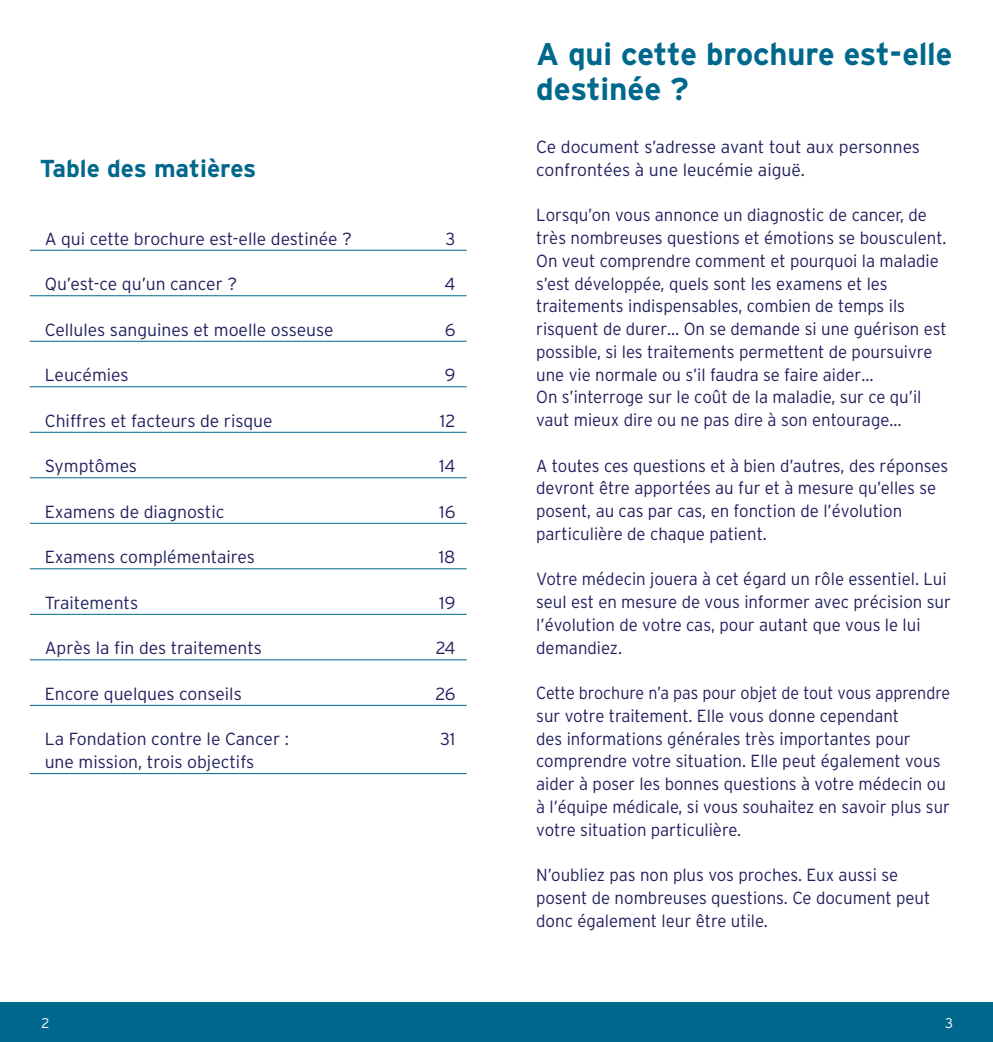
<style>
.page{position:relative;width:993px;height:1042px;background:#fff}
.page>*{position:absolute;margin:0;border:0;box-sizing:border-box;transform-origin:0 0}
.t1{font:700 31.5px/35px "Interstate";letter-spacing:-.005em;color:#00678d}
.t2{font:700 24.5px "Interstate";color:#00678d}
.t3{font:300 17.5px/22.8px "Interstate";color:#211f5e;scale:.96 1}
.t4{font:300 17.5px/22.8px "Interstate";color:#211f5e}
.t5{font:300 17.5px/22.8px "Interstate";color:#211f5e;scale:.92 1}
.t6{font:300 14px "Interstate";color:#fff}
</style>
<div class="page">
<hr style="left:30px;top:250px;width:436px;height:1px;background:#00678d">
<hr style="left:30px;top:295px;width:436px;height:1px;background:#00678d">
<hr style="left:30px;top:341px;width:436px;height:1px;background:#00678d">
<hr style="left:30px;top:386px;width:436px;height:1px;background:#00678d">
<hr style="left:30px;top:432px;width:436px;height:1px;background:#00678d">
<hr style="left:30px;top:477px;width:436px;height:1px;background:#00678d">
<hr style="left:30px;top:523px;width:436px;height:1px;background:#00678d">
<hr style="left:30px;top:568px;width:436px;height:1px;background:#00678d">
<hr style="left:30px;top:614px;width:436px;height:1px;background:#00678d">
<hr style="left:30px;top:659px;width:436px;height:1px;background:#00678d">
<hr style="left:30px;top:705px;width:436px;height:1px;background:#00678d">
<hr style="left:30px;top:773px;width:436px;height:1px;background:#00678d">
<div style="left:0;top:1002px;width:992px;height:40px;background:#00678d"></div>
<h2 class="t2" style="left:40px;top:153px;width:218px">Table des matières</h2>
<p class="t4" style="left:45px;top:227px;width:309px">A qui cette brochure est-elle destinée ?</p>
<p class="t4" style="left:445px;top:227px;width:11px">3</p>
<p class="t4" style="left:45px;top:273px;width:194px">Qu’est-ce qu’un cancer ?</p>
<p class="t4" style="left:444px;top:273px;width:12px">4</p>
<p class="t4" style="left:45px;top:318px;width:290px">Cellules sanguines et moelle osseuse</p>
<p class="t4" style="left:444px;top:318px;width:12px">6</p>
<p class="t4" style="left:45px;top:364px;width:86px">Leucémies</p>
<p class="t4" style="left:444px;top:364px;width:12px">9</p>
<p class="t4" style="left:45px;top:409px;width:229px">Chiffres et facteurs de risque</p>
<p class="t4" style="left:440px;top:409px;width:17px">12</p>
<p class="t4" style="left:45px;top:455px;width:94px">Symptômes</p>
<p class="t4" style="left:439px;top:455px;width:18px">14</p>
<p class="t4" style="left:45px;top:500px;width:181px">Examens de diagnostic</p>
<p class="t4" style="left:439px;top:500px;width:18px">16</p>
<p class="t4" style="left:45px;top:546px;width:212px">Examens complémentaires</p>
<p class="t4" style="left:438px;top:546px;width:18px">18</p>
<p class="t4" style="left:45px;top:591px;width:95px">Traitements</p>
<p class="t4" style="left:439px;top:591px;width:18px">19</p>
<p class="t4" style="left:45px;top:637px;width:219px">Après la fin des traitements</p>
<p class="t4" style="left:435px;top:637px;width:21px">24</p>
<p class="t4" style="left:45px;top:682px;width:198px">Encore quelques conseils</p>
<p class="t4" style="left:435px;top:682px;width:22px">26</p>
<p class="t4" style="left:45px;top:728px;width:246px">La Fondation contre le Cancer :</p>
<p class="t4" style="left:440px;top:728px;width:17px">31</p>
<p class="t4" style="left:45px;top:750px;width:211px">une mission, trois objectifs</p>
<h1 class="t1" style="left:536px;top:36px;width:417px">A qui cette brochure est-elle destinée ?</h1>
<p class="t4" style="left:536px;top:135px;width:385px">Ce document s’adresse avant tout aux personnes confrontées à une leucémie aiguë.</p>
<p class="t3" style="left:536px;top:204px;width:429px">Lorsqu’on vous annonce un diagnostic de cancer, de très nombreuses questions et émotions se bousculent.<br>On veut comprendre comment et pourquoi la maladie s’est développée, quels sont les examens et les traitements indispensables, combien de temps ils risquent de durer… On se demande si une guérison est possible, si les traitements permettent de poursuivre une vie normale ou s’il faudra se faire aider…<br>On s’interroge sur le coût de la maladie, sur ce qu’il vaut mieux dire ou ne pas dire à son entourage…</p>
<p class="t3" style="left:536px;top:454px;width:430px">A toutes ces questions et à bien d’autres, des réponses devront être apportées au fur et à mesure qu’elles se posent, au cas par cas, en fonction de l’évolution particulière de chaque patient.</p>
<p class="t3" style="left:536px;top:568px;width:433px">Votre médecin jouera à cet égard un rôle essentiel. Lui seul est en mesure de vous informer avec précision sur l’évolution de votre cas, pour autant que vous le lui demandiez.</p>
<p class="t5" style="left:536px;top:681px;width:451px">Cette brochure n’a pas pour objet de tout vous apprendre sur votre traitement. Elle vous donne cependant<br>des informations générales très importantes pour comprendre votre situation. Elle peut également vous aider à poser les bonnes questions à votre médecin ou à l’équipe médicale, si vous souhaitez en savoir plus sur votre situation particulière.</p>
<p class="t3" style="left:536px;top:863px;width:412px">N’oubliez pas non plus vos proches. Eux aussi se posent de nombreuses questions. Ce document peut donc également leur être utile.</p>
<p class="t6" style="left:42px;top:1014px;width:9px">2</p>
<p class="t6" style="left:944px;top:1014px;width:9px">3</p>
</div>
